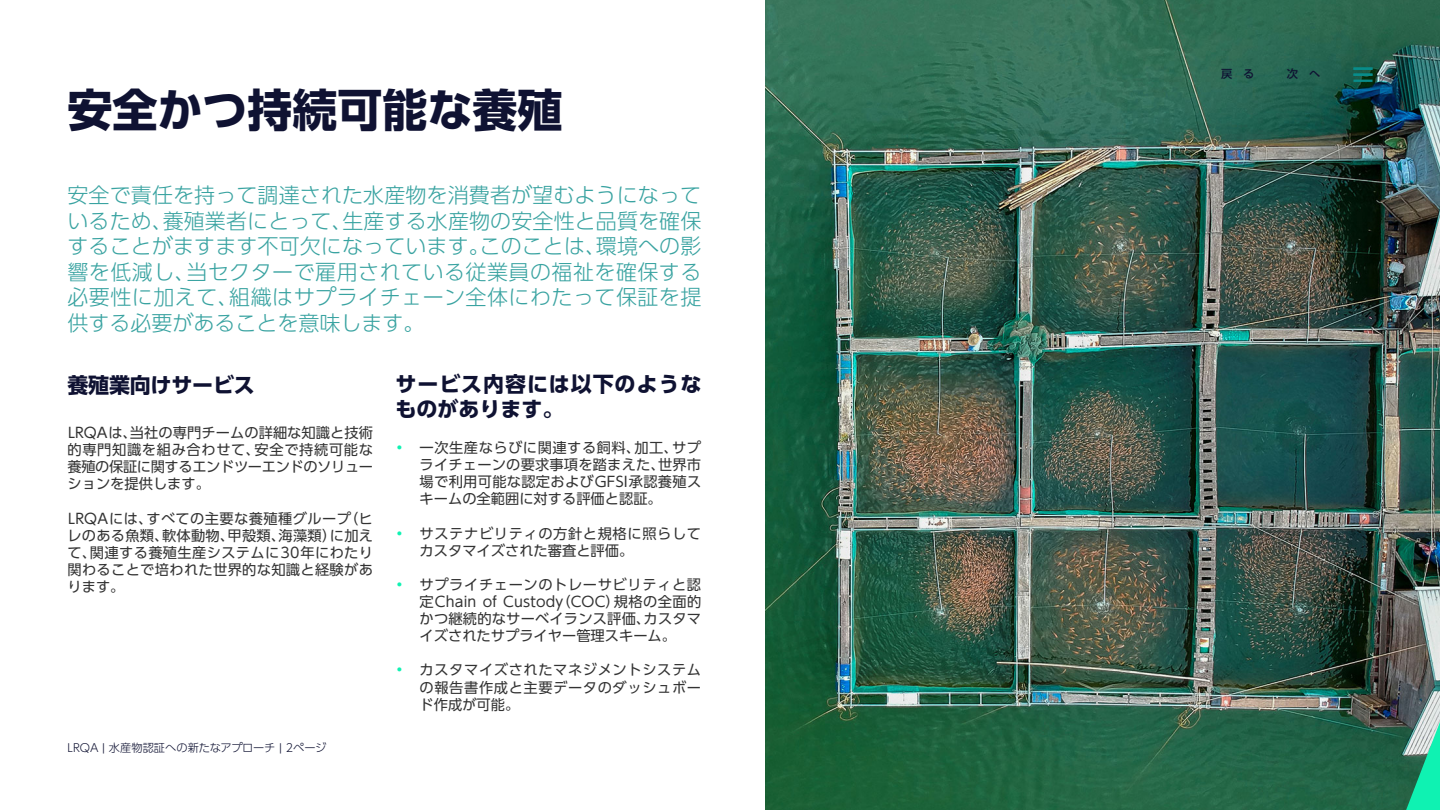
<style>
.page{position:relative;width:1440px;height:810px;background:#fff}
.page>*{position:absolute;margin:0;border:0;box-sizing:border-box;transform-origin:0 0}
.t1{font:700 45px "UD Shin Go Pro";color:#0f1232}
.t2{font:300 21px/25.5px "UD Shin Go Pro";letter-spacing:.025em;color:#39a3a1;text-align:justify}
.t3{font:700 21px/25.2px "UD Shin Go Pro";letter-spacing:.045em;color:#0f1232}
.t4{font:700 21px "UD Shin Go Pro";color:#0f1232}
.t5{font:14.25px/17.1px "UD Shin Go Pro";letter-spacing:.02em;color:#333;text-align:justify}
.t6{font:14.25px/17.1px "UD Shin Go Pro";letter-spacing:.04em;color:#333}
.t7{font:300 11.25px "UD Shin Go Pro";color:#0f1232}
.t8{font:500 11.25px "UD Shin Go Pro";color:#0f1232}
.s1{color:#0ff2b2}
</style>
<div class="page">
<img style="left:765px;top:1px;width:675px;height:808px">
<svg style="left:1406px;top:722px;width:34px;height:88px;background:#45c6a0"></svg>
<hr style="left:1353px;top:67px;width:19px;height:3px;background:#088c8a">
<svg style="left:1353px;top:74px;width:19px;height:8px"></svg>
<h1 class="t1" style="left:68px;top:73px;width:496px">安全かつ持続可能な養殖</h1>
<h2 class="t2" style="left:68px;top:182px;width:635px">安全で責任を持って調達された水産物を消費者が望むようになっているため、養殖業者にとって、生産する水産物の安全性と品質を確保することがますます不可欠になっています。このことは、環境への影響を低減し、当セクターで雇用されている従業員の福祉を確保する必要性に加えて、組織はサプライチェーン全体にわたって保証を提供する必要があることを意味します。</h2>
<h2 class="t4" style="left:68px;top:368px;width:189px">養殖業向けサービス</h2>
<p class="t5" style="left:68px;top:424px;width:307px">LRQAは、当社の専門チームの詳細な知識と技術的専門知識を組み合わせて、安全で持続可能な養殖の保証に関するエンドツーエンドのソリューションを提供します。</p>
<p class="t5" style="left:68px;top:509px;width:307px">LRQAには、すべての主要な養殖種グループ（ヒレのある魚類、軟体動物、甲殻類、海藻類）に加えて、関連する養殖生産システムに30年にわたり関わることで培われた世界的な知識と経験があります。</p>
<p class="t7" style="left:68px;top:738px;width:260px">LRQA ¦ 水産物認証への新たなアプローチ ¦ 2ページ</p>
<h2 class="t3" style="left:396px;top:370px;width:307px">サービス内容には以下のようなものがあります。</h2>
<p class="t5" style="left:420px;top:439px;width:283px;text-indent:-23px"><span class="s1">•</span> 一次生産ならびに関連する飼料、加工、サプライチェーンの要求事項を踏まえた、世界市場で利用可能な認定およびGFSI承認養殖スキームの全範囲に対する評価と認証。</p>
<p class="t6" style="left:420px;top:524px;width:283px;text-indent:-23px"><span class="s1">•</span> サステナビリティの方針と規格に照らしてカスタマイズされた審査と評価。</p>
<p class="t5" style="left:420px;top:576px;width:283px;text-indent:-23px"><span class="s1">•</span> サプライチェーンのトレーサビリティと認定Chain of Custody（COC）規格の全面的かつ継続的なサーベイランス評価、カスタマイズされたサプライヤー管理スキーム。</p>
<p class="t5" style="left:420px;top:661px;width:283px;text-indent:-23px"><span class="s1">•</span> カスタマイズされたマネジメントシステムの報告書作成と主要データのダッシュボード作成が可能。</p>
<p class="t8" style="left:1221px;top:65px;width:35px">戻　る</p>
<p class="t8" style="left:1287px;top:65px;width:35px">次　へ</p>
</div>
